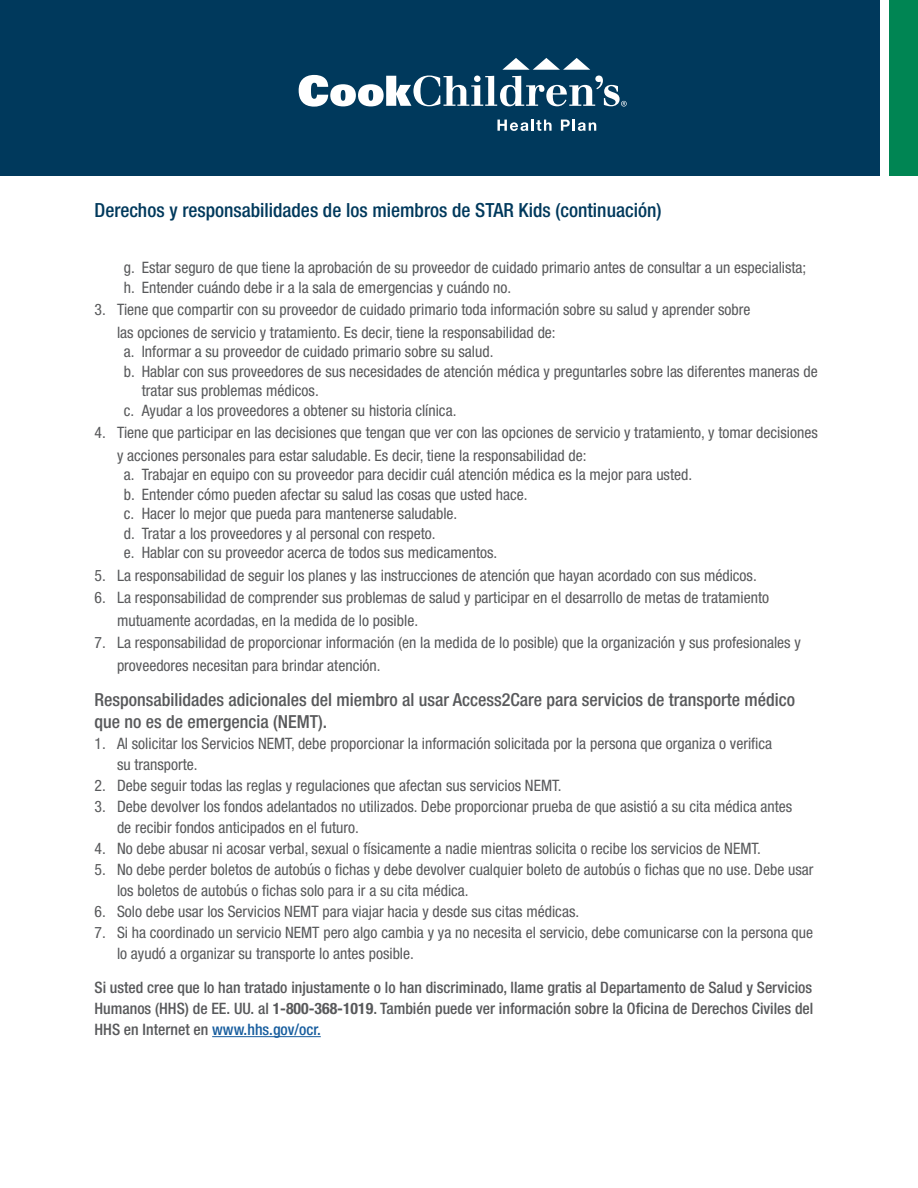
<style>
.page{position:relative;width:918px;height:1188px;background:#fff}
.page>*{position:absolute;margin:0;border:0;box-sizing:border-box;transform-origin:0 0}
.t1{font:500 condensed 19.5px "Helvetica Neue LT Std";color:#00395c}
.t2{font:500 condensed 18px/21.6px "Helvetica Neue LT Std";color:#58595b}
.t3{font:condensed 15.75px/19.5px "Helvetica Neue LT Std";color:#58595b}
.t4{font:500 condensed 15.75px/21px "Helvetica Neue LT Std";color:#58595b;text-align:justify}
.s1{font-weight:700}
.s2{color:#175d9e}
</style>
<div class="page">
<div style="left:889px;top:0;width:29px;height:176px;background:#008553"></div>
<div style="left:0;top:0;width:880px;height:176px;background:#00395c"></div>
<svg style="left:298px;top:58px;width:329px;height:49px"></svg>
<svg style="left:497px;top:120px;width:55px;height:11px"></svg>
<svg style="left:561px;top:120px;width:35px;height:11px"></svg>
<hr style="left:212px;top:1036px;width:109px;height:1px;background:#175d9e">
<p class="t1" style="left:94px;top:198px;width:569px">Derechos y responsabilidades de los miembros de STAR Kids (continuación)</p>
<p class="t3" style="left:124px;top:258px;width:684px">g. Estar seguro de que tiene la aprobación de su proveedor de cuidado primario antes de consultar a un especialista; h. Entender cuándo debe ir a la sala de emergencias y cuándo no.</p>
<p class="t3" style="left:117px;top:298px;width:635px;line-height:22.5px;text-indent:-23px">3. Tiene que compartir con su proveedor de cuidado primario toda información sobre su salud y aprender sobre las opciones de servicio y tratamiento. Es decir, tiene la responsabilidad de:</p>
<p class="t3" style="left:124px;top:342px;width:371px">a. Informar a su proveedor de cuidado primario sobre su salud.</p>
<p class="t3" style="left:124px;top:361px;width:695px">b. Hablar con sus proveedores de sus necesidades de atención médica y preguntarles sobre las diferentes maneras de</p>
<p class="t3" style="left:142px;top:381px;width:179px">tratar sus problemas médicos.</p>
<p class="t3" style="left:124px;top:400px;width:334px">c. Ayudar a los proveedores a obtener su historia clínica.</p>
<p class="t3" style="left:117px;top:421px;width:702px;line-height:22.5px;text-indent:-23px">4. Tiene que participar en las decisiones que tengan que ver con las opciones de servicio y tratamiento, y tomar decisiones y acciones personales para estar saludable. Es decir, tiene la responsabilidad de:</p>
<p class="t3" style="left:124px;top:465px;width:570px">a. Trabajar en equipo con su proveedor para decidir cuál atención médica es la mejor para usted. b. Entender cómo pueden afectar su salud las cosas que usted hace.<br>c. Hacer lo mejor que pueda para mantenerse saludable.<br>d. Tratar a los proveedores y al personal con respeto.<br>e. Hablar con su proveedor acerca de todos sus medicamentos.</p>
<p class="t3" style="left:95px;top:565px;width:664px">5. La responsabilidad de seguir los planes y las instrucciones de atención que hayan acordado con sus médicos.</p>
<p class="t3" style="left:117px;top:586px;width:654px;line-height:22.5px;text-indent:-23px">6. La responsabilidad de comprender sus problemas de salud y participar en el desarrollo de metas de tratamiento mutuamente acordadas, en la medida de lo posible.</p>
<p class="t3" style="left:117px;top:632px;width:685px;line-height:22.5px;text-indent:-23px">7. La responsabilidad de proporcionar información (en la medida de lo posible) que la organización y sus profesionales y proveedores necesitan para brindar atención.</p>
<p class="t2" style="left:94px;top:689px;width:702px">Responsabilidades adicionales del miembro al usar Access2Care para servicios de transporte médico que no es de emergencia (NEMT).</p>
<p class="t3" style="left:117px;top:732px;width:657px;line-height:21px;text-indent:-23px">1. Al solicitar los Servicios NEMT, debe proporcionar la información solicitada por la persona que organiza o verifica su transporte.</p>
<p class="t3" style="left:94px;top:775px;width:469px">2. Debe seguir todas las reglas y regulaciones que afectan sus servicios NEMT.</p>
<p class="t3" style="left:117px;top:795px;width:677px;line-height:21px;text-indent:-23px">3. Debe devolver los fondos adelantados no utilizados. Debe proporcionar prueba de que asistió a su cita médica antes de recibir fondos anticipados en el futuro.</p>
<p class="t3" style="left:94px;top:838px;width:668px">4. No debe abusar ni acosar verbal, sexual o físicamente a nadie mientras solicita o recibe los servicios de NEMT.</p>
<p class="t3" style="left:117px;top:858px;width:698px;line-height:21px;text-indent:-23px">5. No debe perder boletos de autobús o fichas y debe devolver cualquier boleto de autobús o fichas que no use. Debe usar los boletos de autobús o fichas solo para ir a su cita médica.</p>
<p class="t3" style="left:94px;top:901px;width:486px">6. Solo debe usar los Servicios NEMT para viajar hacia y desde sus citas médicas.</p>
<p class="t3" style="left:117px;top:921px;width:698px;line-height:21px;text-indent:-23px">7. Si ha coordinado un servicio NEMT pero algo cambia y ya no necesita el servicio, debe comunicarse con la persona que lo ayudó a organizar su transporte lo antes posible.</p>
<p class="t4" style="left:94px;top:977px;width:720px">Si usted cree que lo han tratado injustamente o lo han discriminado, llame gratis al Departamento de Salud y Servicios Humanos (HHS) de EE. UU. al <span class="s1">1-800-368-1019</span>. También puede ver información sobre la Oficina de Derechos Civiles del HHS en Internet en <span class="s2">www.hhs.gov/ocr.</span></p>
</div>
